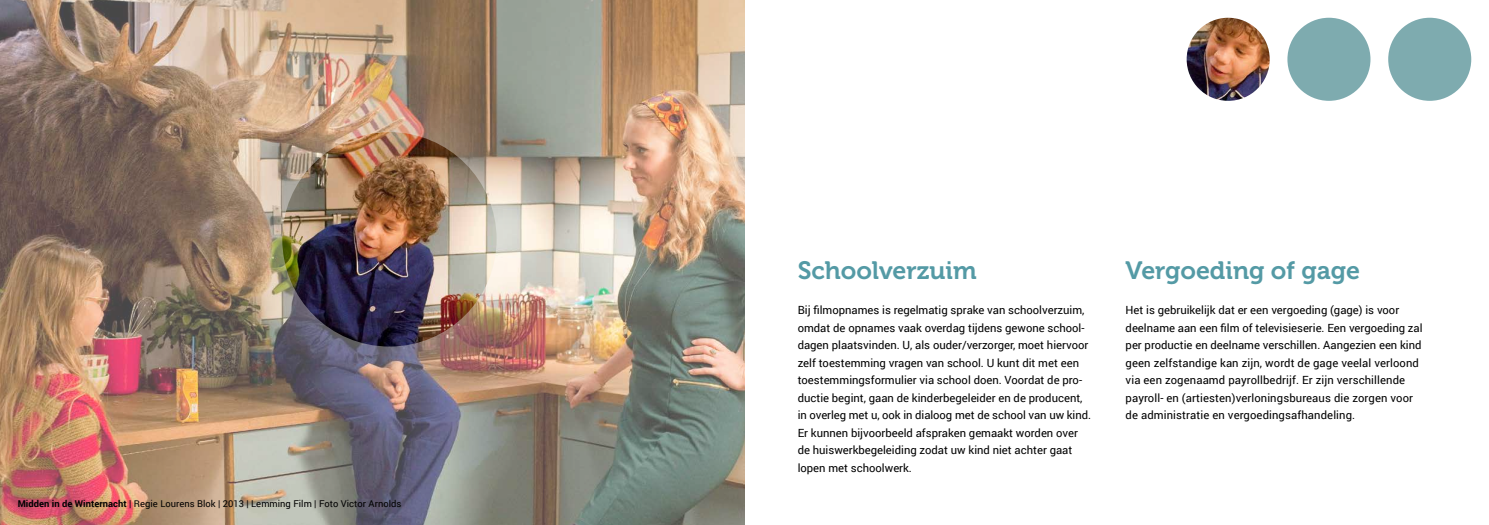
<style>
.page{position:relative;width:1489px;height:525px;background:#fff}
.page>*{position:absolute;margin:0;border:0;box-sizing:border-box;transform-origin:0 0}
.t1{font:25px "Museo 700";color:#549aa5}
.t2{font:11.25px/17.5px "Roboto";color:#000}
.t3{font:9.38px "Roboto";letter-spacing:.005em;color:#000}
.s1{font-weight:700}
</style>
<div class="page">
<div style="left:1287px;top:18px;width:83px;height:83px;background:#7eabaf;border-radius:50%"></div>
<div style="left:1387px;top:18px;width:83px;height:83px;background:#7eabaf;border-radius:50%"></div>
<img style="left:0;top:0;width:744px;height:524px">
<img style="left:1186px;top:18px;width:83px;height:83px;border-radius:42px">
<div style="left:218px;top:68px;width:343px;height:342px;background:#fff;opacity:.3"></div>
<img style="left:282px;top:132px;width:214px;height:214px;border-radius:107px">
<p class="t3" style="left:18px;top:496px;width:385px"><span class="s1">Midden in de Winternacht</span> | Regie Lourens Blok | 2013 | Lemming Film | Foto Victor Arnolds</p>
<h1 class="t1" style="left:797px;top:256px;width:180px">Schoolverzuim</h1>
<h1 class="t1" style="left:1125px;top:256px;width:236px">Vergoeding of gage</h1>
<p class="t2" style="left:797px;top:301px;width:295px">Bij filmopnames is regelmatig sprake van schoolverzuim, omdat de opnames vaak overdag tijdens gewone school‑ dagen plaatsvinden. U, als ouder/verzorger, moet hiervoor zelf toestemming vragen van school. U kunt dit met een toestemmingsformulier via school doen. Voordat de pro‑ ductie begint, gaan de kinderbegeleider en de producent, in overleg met u, ook in dialoog met de school van uw kind.<br>Er kunnen bijvoorbeeld afspraken gemaakt worden over de huiswerkbegeleiding zodat uw kind niet achter gaat lopen met schoolwerk.</p>
<p class="t2" style="left:1125px;top:301px;width:298px">Het is gebruikelijk dat er een vergoeding (gage) is voor deelname aan een film of televisieserie. Een vergoeding zal per productie en deelname verschillen. Aangezien een kind geen zelfstandige kan zijn, wordt de gage veelal verloond via een zogenaamd payrollbedrijf. Er zijn verschillende payroll- en (artiesten)verloningsbureaus die zorgen voor de administratie en vergoedingsafhandeling.</p>
</div>
